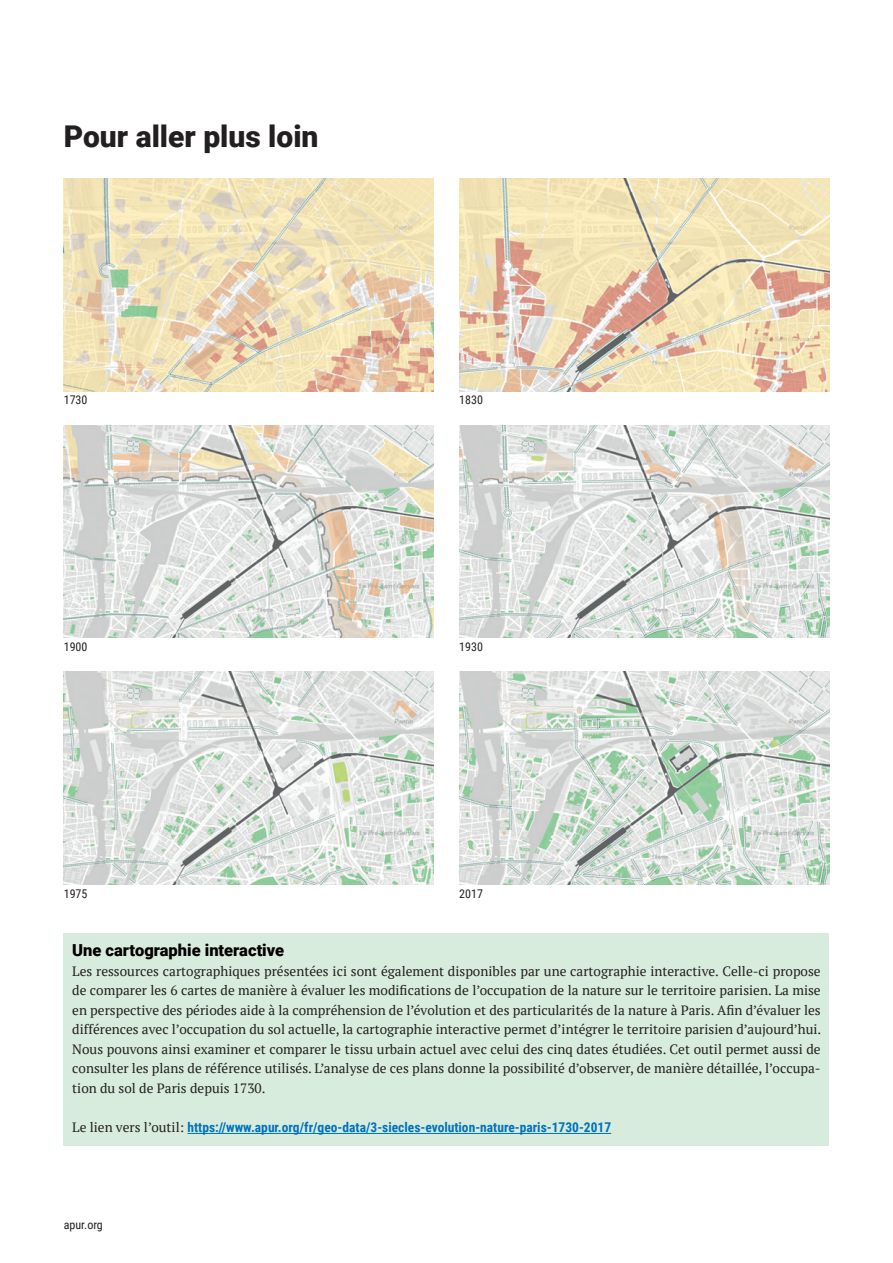
<style>
.page{position:relative;width:893px;height:1263px;background:#fff}
.page>*{position:absolute;margin:0;border:0;box-sizing:border-box;transform-origin:0 0}
.t1{font:900 30px "Roboto";color:#231f20}
.t2{font:900 16.5px "Roboto";color:#000}
.t3{font:13.5px/19.5px "PT Serif";color:#231f20;text-align:justify}
.t4{font:700 13.5px "Roboto Condensed";color:#0072bc}
.t5{font:12px "Roboto Condensed";color:#231f20}
.s1{font-family:"PT Serif";font-weight:400;color:#231f20}
</style>
<div class="page">
<img style="left:64px;top:179px;width:370px;height:212px">
<img style="left:459px;top:179px;width:370px;height:212px">
<img style="left:64px;top:425px;width:370px;height:213px">
<img style="left:459px;top:425px;width:370px;height:213px">
<img style="left:64px;top:672px;width:370px;height:212px">
<img style="left:459px;top:672px;width:370px;height:212px">
<div style="left:64px;top:933px;width:765px;height:213px;background:#d8ecdd"></div>
<hr style="left:187px;top:1133px;width:424px;height:1px;background:#0072bc">
<h1 class="t1" style="left:64px;top:115px;width:256px">Pour aller plus loin</h1>
<p class="t5" style="left:64px;top:392px;width:25px">1730</p>
<p class="t5" style="left:459px;top:392px;width:25px">1830</p>
<p class="t5" style="left:64px;top:638px;width:25px">1900</p>
<p class="t5" style="left:459px;top:638px;width:25px">1930</p>
<p class="t5" style="left:64px;top:885px;width:25px">1975</p>
<p class="t5" style="left:459px;top:885px;width:25px">2017</p>
<p class="t2" style="left:72px;top:939px;width:213px">Une cartographie interactive</p>
<p class="t3" style="left:72px;top:961px;width:750px">Les ressources cartographiques présentées ici sont également disponibles par une cartographie interactive. Celle-ci propose de comparer les 6 cartes de manière à évaluer les modifications de l’occupation de la nature sur le territoire parisien. La mise en perspective des périodes aide à la compréhension de l’évolution et des particularités de la nature à Paris. Afin d’évaluer les différences avec l’occupation du sol actuelle, la cartographie interactive permet d’intégrer le territoire parisien d’aujourd’hui.<br>Nous pouvons ainsi examiner et comparer le tissu urbain actuel avec celui des cinq dates étudiées. Cet outil permet aussi de consulter les plans de référence utilisés. L’analyse de ces plans donne la possibilité d’observer, de manière détaillée, l’occupa&shy;tion du sol de Paris depuis 1730.</p>
<p class="t4" style="left:72px;top:1118px;width:540px"><span class="s1">Le lien vers l’outil:</span> https://www.apur.org/fr/geo-data/3-siecles-evolution-nature-paris-1730-2017</p>
<p class="t5" style="left:64px;top:1216px;width:41px">apur.org</p>
</div>
